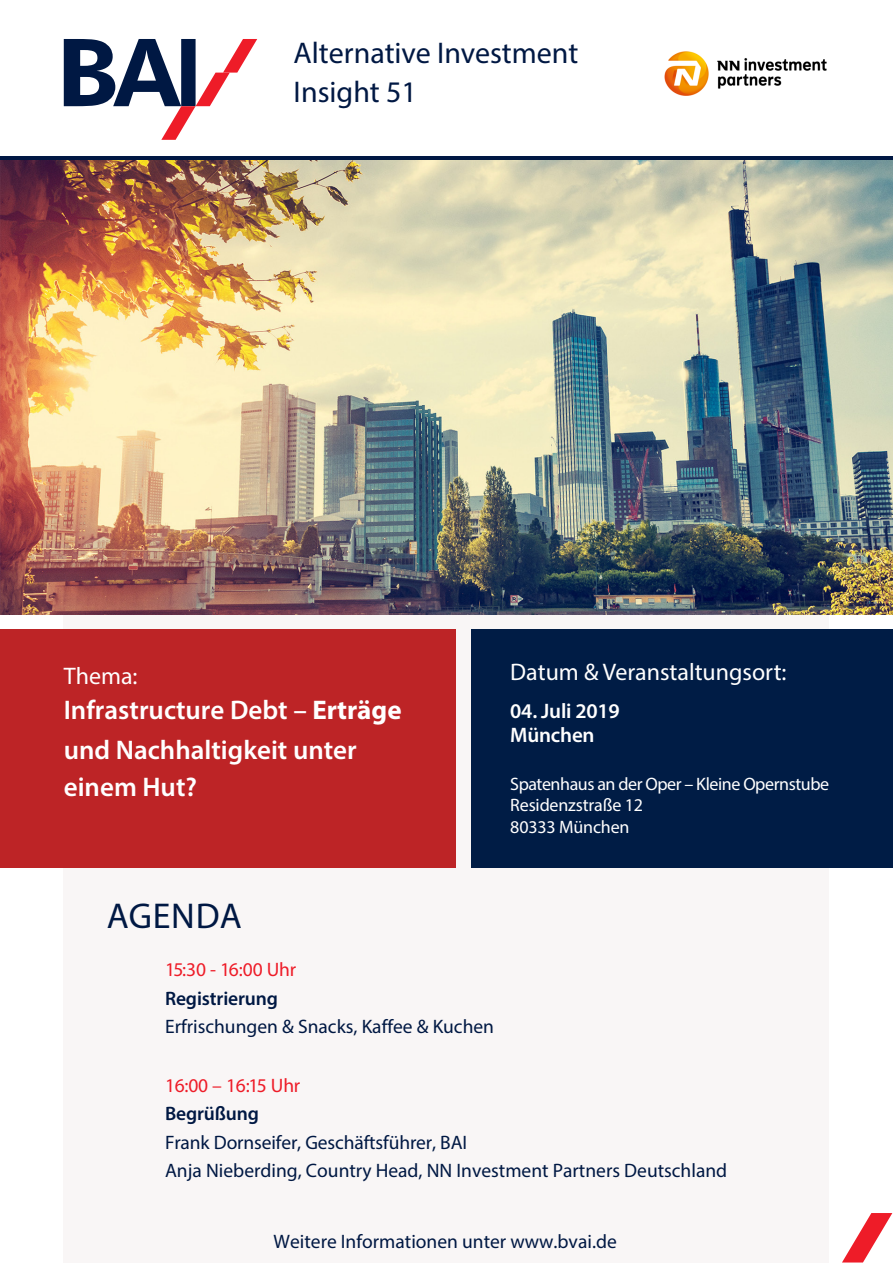
<style>
.page{position:relative;width:893px;height:1263px;background:#fff}
.page>*{position:absolute;margin:0;border:0;box-sizing:border-box;transform-origin:0 0}
.t1{font:36px "Myriad Pro";letter-spacing:.02em;color:#001843}
.t2{font:30px/39px "Myriad Pro";color:#001843}
.t3{font:600 27px/38.5px "Myriad Pro";color:#fff}
.t4{font:24px "Myriad Pro";color:#fff}
.t5{font:600 21px/24px "Myriad Pro";letter-spacing:-.01em;color:#fff}
.t6{font:19.5px/28.5px "Myriad Pro";color:#001843}
.t7{font:19.5px "Myriad Pro";letter-spacing:-.01em;color:#ee1c28}
.t8{font:600 19.5px "Myriad Pro";letter-spacing:-.005em;color:#001843}
.t9{font:18px/21.6px "Myriad Pro";letter-spacing:-.025em;color:#fff}
.s1{font-weight:700}
</style>
<div class="page">
<svg style="left:842px;top:1213px;width:50px;height:49px"></svg>
<div style="left:64px;top:508px;width:765px;height:755px;background:#f9f6f6"></div>
<div style="left:0;top:156px;width:893px;height:5px;background:#001843"></div>
<svg style="left:64px;top:39px;width:193px;height:101px"></svg>
<img style="left:0;top:161px;width:893px;height:453px">
<div style="left:0;top:630px;width:456px;height:238px;background:#bd2426"></div>
<div style="left:472px;top:630px;width:421px;height:238px;background:#001c45"></div>
<img style="left:664px;top:51px;width:163px;height:45px">
<h2 class="t2" style="left:294px;top:33px;width:286px">Alternative Investment<br>Insight 51</h2>
<p class="t4" style="left:64px;top:661px;width:75px">Thema:</p>
<h3 class="t3" style="left:64px;top:690px;width:339px">Infrastructure Debt – <span class="s1">Erträge </span>und Nachhaltigkeit unter einem Hut?</h3>
<p class="t4" style="left:510px;top:657px;width:278px">Datum &amp; Veranstaltungsort:</p>
<p class="t5" style="left:510px;top:698px;width:111px">04. Juli 2019<br>München</p>
<p class="t9" style="left:510px;top:772px;width:320px">Spatenhaus an der Oper – Kleine Opernstube<br>Residenzstraße 12<br>80333 München</p>
<h1 class="t1" style="left:107px;top:894px;width:137px">AGENDA</h1>
<p class="t7" style="left:165px;top:957px;width:133px">15:30 - 16:00 Uhr</p>
<p class="t8" style="left:165px;top:986px;width:115px">Registrierung</p>
<p class="t6" style="left:165px;top:1012px;width:331px">Erfrischungen &amp; Snacks, Kaffee &amp; Kuchen</p>
<p class="t7" style="left:165px;top:1073px;width:137px">16:00 – 16:15 Uhr</p>
<p class="t8" style="left:165px;top:1101px;width:96px">Begrüßung</p>
<p class="t6" style="left:165px;top:1128px;width:564px">Frank Dornseifer, Geschäftsführer, BAI<br>Anja Nieberding, Country Head, NN Investment Partners Deutschland</p>
<p class="t6" style="left:274px;top:1227px;width:345px">Weitere Informationen unter www.bvai.de</p>
</div>
